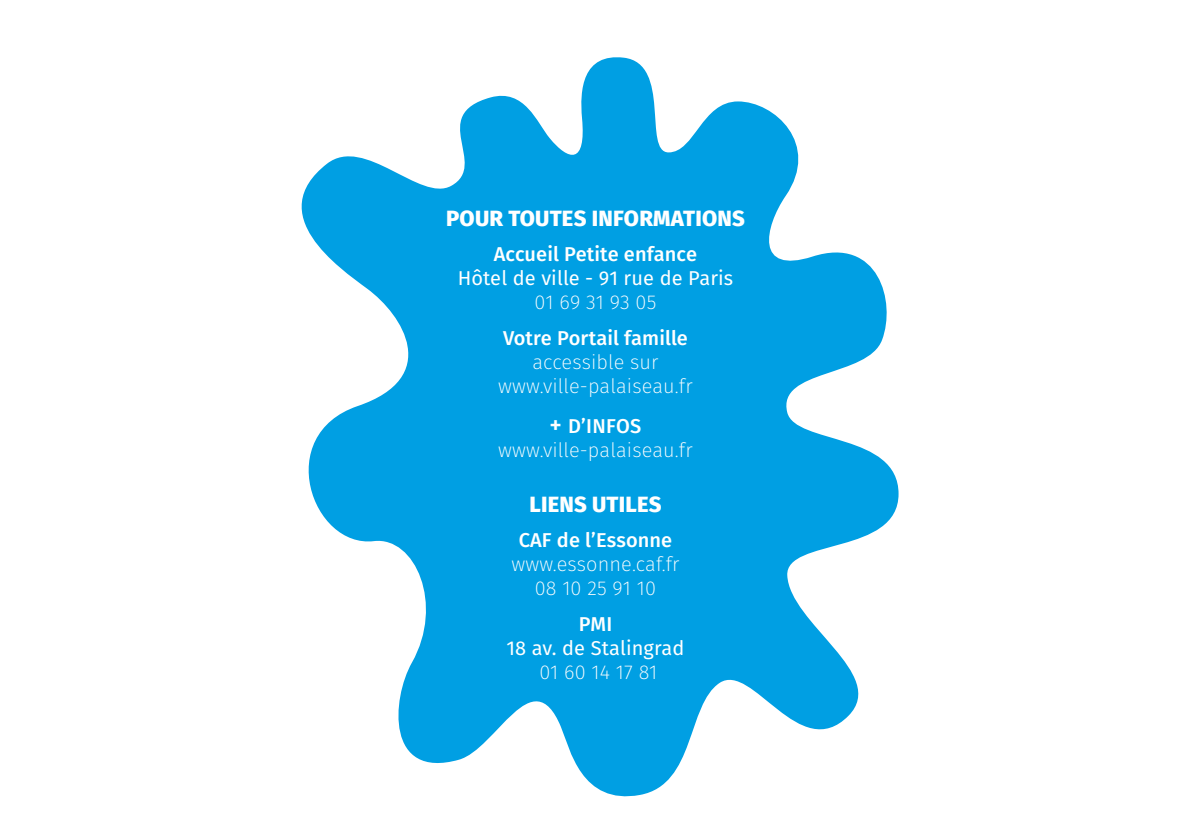
<style>
.page{position:relative;width:1191px;height:840px;background:#fff}
.page>*{position:absolute;margin:0;border:0;box-sizing:border-box;transform-origin:0 0}
.t1{font:800 22px "Fira Sans";letter-spacing:.01em;color:#fff}
.t2{font:200 20px/24px "Fira Sans";letter-spacing:.005em;color:#fff;text-align:center}
.t3{font:500 20px "Fira Sans";letter-spacing:.005em;color:#fff}
.t4{font:20px "Fira Sans";letter-spacing:.005em;color:#fff}
.s1{font-weight:500;font-size:24px}
.s2{font-weight:500}
</style>
<div class="page">
<svg style="left:301px;top:57px;width:597px;height:740px;fill:#009fe3"></svg>
<p class="t1" style="left:446px;top:199px;width:300px">POUR TOUTES INFORMATIONS</p>
<p class="t3" style="left:494px;top:238px;width:205px">Accueil Petite enfance</p>
<p class="t4" style="left:458px;top:263px;width:277px">Hôtel de ville - 91 rue de Paris</p>
<p class="t2" style="left:534px;top:290px;width:123px">01 69 31 93 05</p>
<p class="t3" style="left:503px;top:321px;width:186px">Votre Portail famille</p>
<p class="t2" style="left:498px;top:349px;width:196px">accessible sur www.ville-palaiseau.fr</p>
<p class="t2" style="left:498px;top:413px;width:196px"><span class="s1">+</span> <span class="s2">D’INFOS </span>www.ville-palaiseau.fr</p>
<p class="t1" style="left:529px;top:484px;width:134px">LIENS UTILES</p>
<p class="t3" style="left:519px;top:523px;width:155px">CAF de l’Essonne</p>
<p class="t2" style="left:511px;top:552px;width:169px">www.essonne.caf.fr<br>08 10 25 91 10</p>
<p class="t3" style="left:578px;top:607px;width:35px">PMI</p>
<p class="t4" style="left:506px;top:632px;width:179px">18 av. de Stalingrad</p>
<p class="t2" style="left:539px;top:659px;width:119px">01 60 14 17 81</p>
</div>
